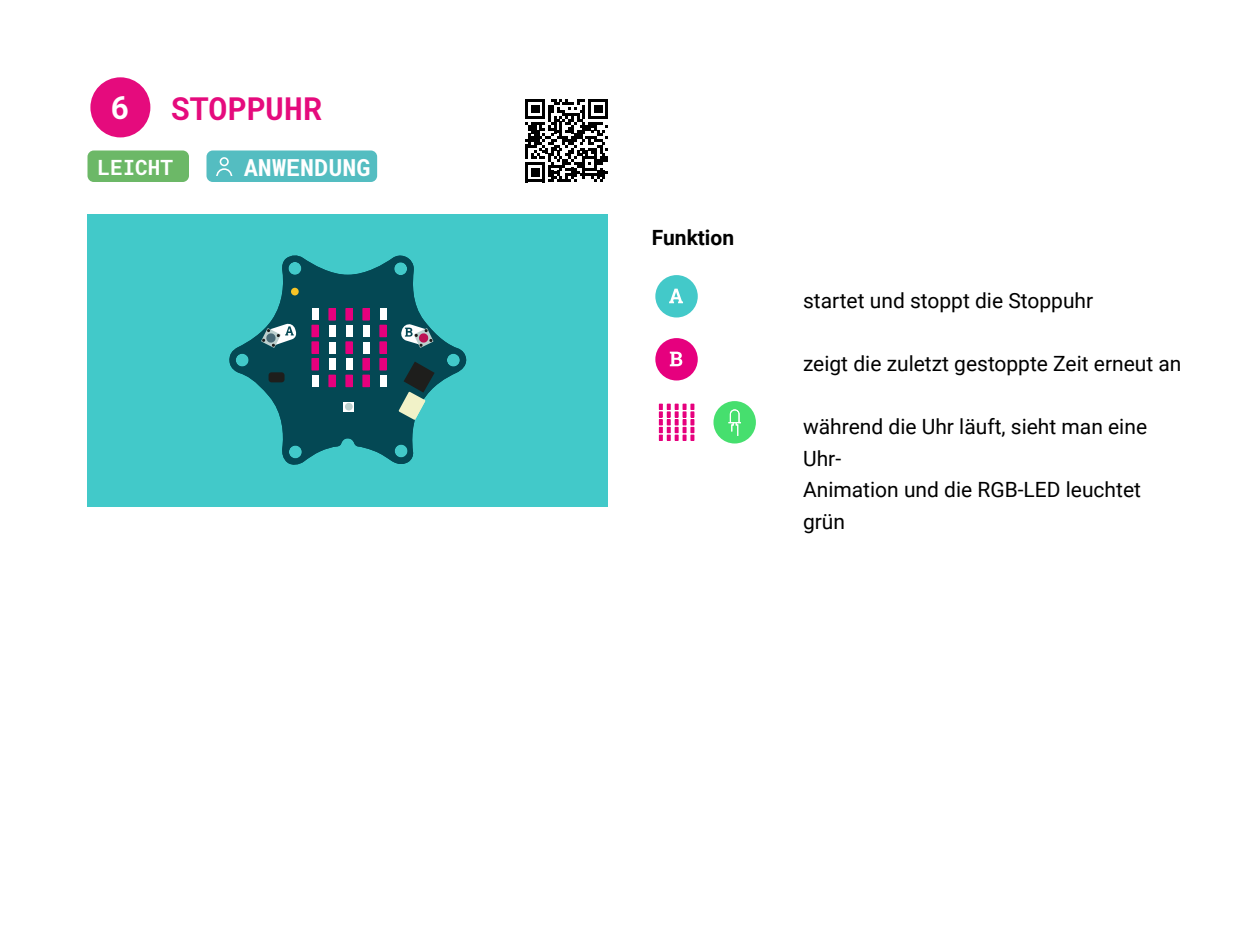
<style>
.page{position:relative;width:1260px;height:945px;background:#fff}
.page>*{position:absolute;margin:0;border:0;box-sizing:border-box;transform-origin:0 0}
.t1{font:700 31.5px "Roboto Mono";color:#e50b7d}
.t2{font:700 31.5px "Roboto Mono";color:#fff}
.t3{font:700 23.45px "Roboto Mono";color:#fff}
.t4{font:21px/31.5px "Roboto";color:#000}
.t5{font:700 21px "Roboto";color:#000}
.t6{font:700 21px "Roboto Mono";color:#fff}
</style>
<div class="page">
<div style="left:88px;top:150px;width:101px;height:32px;background:#6cb867;border-radius:6px"></div>
<svg style="left:525px;top:99px;width:83px;height:83px"></svg>
<div style="left:90px;top:77px;width:60px;height:60px;background:#e50b7d;border-radius:50%"></div>
<div style="left:207px;top:150px;width:170px;height:32px;background:#54bdc1;border-radius:6px"></div>
<svg style="left:217px;top:157px;width:16px;height:19px"></svg>
<div style="left:88px;top:214px;width:520px;height:292px;background:#42c9c9"></div>
<svg style="left:229px;top:255px;width:238px;height:210px;fill:#044854"></svg>
<svg style="left:344px;top:402px;width:10px;height:10px"></svg>
<div style="left:269px;top:372px;width:16px;height:10px;background:#1e1e1c;border-radius:3px"></div>
<div style="left:291px;top:288px;width:8px;height:7px;background:#f6c426;border-radius:4px"></div>
<svg style="left:399px;top:362px;width:36px;height:58px"></svg>
<div style="left:380px;top:375px;width:6px;height:12px;background:#fff"></div>
<div style="left:363px;top:375px;width:6px;height:12px;background:#e6007d"></div>
<div style="left:363px;top:375px;width:7px;height:12px;border:1px solid #e6007d"></div>
<div style="left:329px;top:375px;width:6px;height:12px;background:#e6007d"></div>
<div style="left:329px;top:375px;width:7px;height:12px;border:1px solid #e6007d"></div>
<div style="left:312px;top:375px;width:6px;height:12px;background:#fff"></div>
<div style="left:380px;top:358px;width:6px;height:12px;background:#e6007d"></div>
<div style="left:380px;top:358px;width:7px;height:12px;border:1px solid #e6007d"></div>
<div style="left:312px;top:358px;width:6px;height:12px;background:#e6007d"></div>
<div style="left:312px;top:358px;width:7px;height:12px;border:1px solid #e6007d"></div>
<div style="left:380px;top:309px;width:6px;height:11px;background:#fff"></div>
<div style="left:346px;top:309px;width:6px;height:11px;background:#e6007d"></div>
<div style="left:346px;top:308px;width:7px;height:12px;border:1px solid #e6007d"></div>
<div style="left:346px;top:375px;width:6px;height:12px;background:#e6007d"></div>
<div style="left:346px;top:375px;width:7px;height:12px;border:1px solid #e6007d"></div>
<div style="left:363px;top:358px;width:6px;height:12px;background:#e6007d"></div>
<div style="left:363px;top:358px;width:7px;height:12px;border:1px solid #e6007d"></div>
<div style="left:346px;top:358px;width:6px;height:12px;background:#fff"></div>
<div style="left:329px;top:358px;width:6px;height:12px;background:#fff"></div>
<div style="left:380px;top:342px;width:6px;height:11px;background:#e6007d"></div>
<div style="left:380px;top:341px;width:7px;height:13px;border:1px solid #e6007d"></div>
<div style="left:363px;top:342px;width:6px;height:11px;background:#fff"></div>
<div style="left:346px;top:342px;width:6px;height:11px;background:#e6007d"></div>
<div style="left:346px;top:341px;width:7px;height:13px;border:1px solid #e6007d"></div>
<div style="left:329px;top:342px;width:6px;height:11px;background:#fff"></div>
<div style="left:312px;top:342px;width:6px;height:11px;background:#e6007d"></div>
<div style="left:312px;top:341px;width:7px;height:13px;border:1px solid #e6007d"></div>
<div style="left:380px;top:325px;width:6px;height:12px;background:#e6007d"></div>
<div style="left:380px;top:325px;width:7px;height:12px;border:1px solid #e6007d"></div>
<div style="left:363px;top:325px;width:6px;height:12px;background:#fff"></div>
<div style="left:346px;top:325px;width:6px;height:12px;background:#fff"></div>
<div style="left:329px;top:325px;width:6px;height:12px;background:#fff"></div>
<div style="left:312px;top:325px;width:6px;height:12px;background:#e6007d"></div>
<div style="left:312px;top:325px;width:7px;height:12px;border:1px solid #e6007d"></div>
<div style="left:363px;top:309px;width:6px;height:11px;background:#e6007d"></div>
<div style="left:363px;top:308px;width:7px;height:12px;border:1px solid #e6007d"></div>
<div style="left:329px;top:309px;width:6px;height:11px;background:#e6007d"></div>
<div style="left:329px;top:308px;width:7px;height:12px;border:1px solid #e6007d"></div>
<div style="left:312px;top:309px;width:6px;height:11px;background:#fff"></div>
<div style="left:345px;top:403px;width:8px;height:8px;background:#bcd0ce;border-radius:4px"></div>
<svg style="left:261px;top:323px;width:36px;height:25px"></svg>
<svg style="left:400px;top:323px;width:33px;height:25px"></svg>
<svg style="left:655px;top:338px;width:43px;height:43px"></svg>
<svg style="left:655px;top:275px;width:43px;height:43px"></svg>
<svg style="left:658px;top:401px;width:98px;height:43px"></svg>
<h1 class="t2" style="left:111px;top:85px;width:20px">6</h1>
<h1 class="t1" style="left:171px;top:86px;width:153px">STOPPUHR</h1>
<p class="t3" style="left:244px;top:151px;width:128px">ANWENDUNG</p>
<p class="t6" style="left:98px;top:152px;width:77px">LEICHT</p>
<p class="t5" style="left:652px;top:223px;width:84px">Funktion</p>
<p class="t4" style="left:803px;top:284px;width:292px">startet und stoppt die Stoppuhr</p>
<p class="t4" style="left:803px;top:347px;width:380px">zeigt die zuletzt gestoppte Zeit erneut an</p>
<p class="t4" style="left:803px;top:410px;width:346px">während die Uhr läuft, sieht man eine<br>Uhr-<br>Animation und die RGB-LED leuchtet grün</p>
</div>
